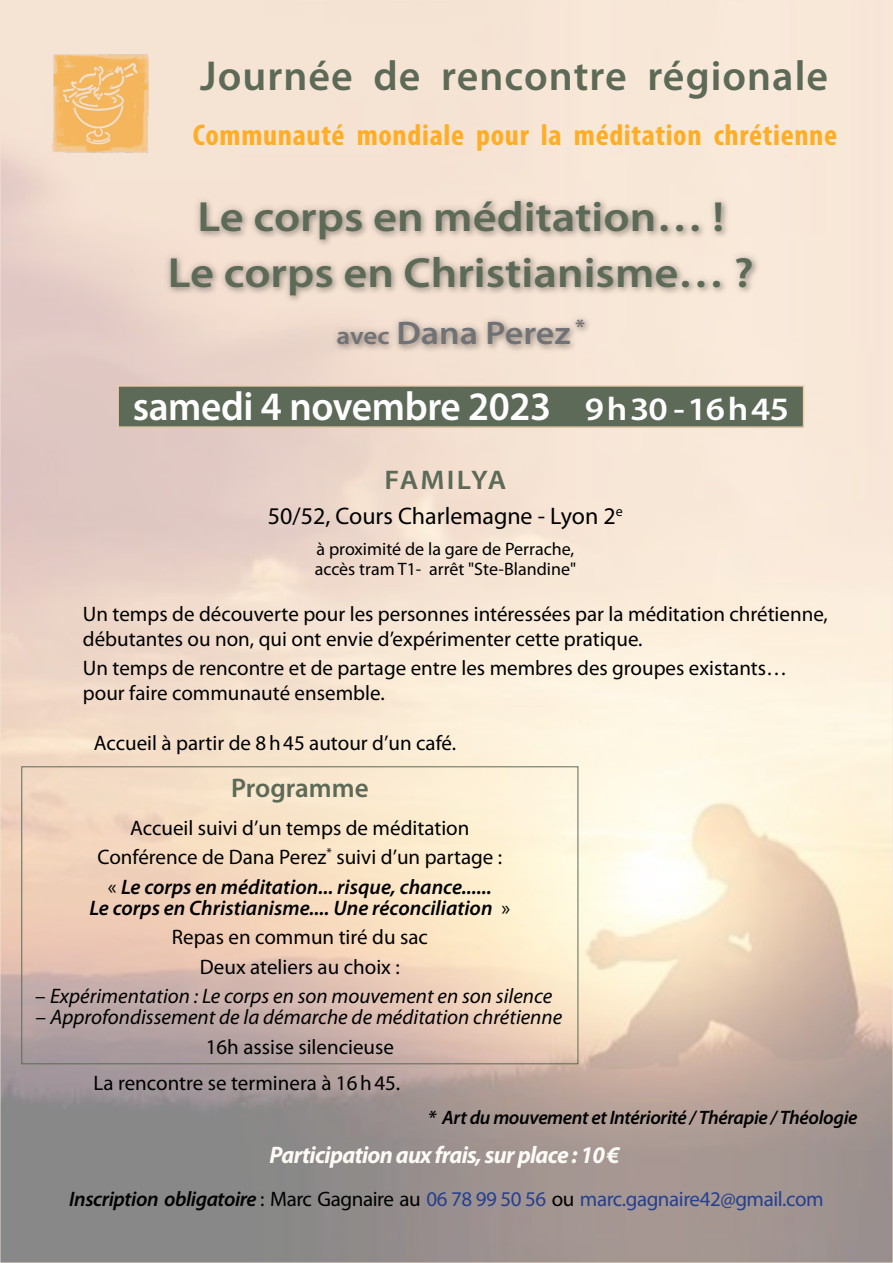
<style>
.page{position:relative;width:893px;height:1263px;background:#fff}
.page>*{position:absolute;margin:0;border:0;box-sizing:border-box;transform-origin:0 0}
.t1{font:600 42.3px/55.8px "Myriad Pro";color:#5c6a57;text-align:center;scale:1.1 1}
.t2{font:600 42px "Myriad Pro";letter-spacing:.025em;color:#5c6a57}
.t3{font:600 40.5px "Myriad Pro";letter-spacing:-.01em;color:#fff}
.t4{font:600 32.7px "Myriad Pro";color:#717275;scale:1.1 1}
.t5{font:700 condensed 30px "Myriad Pro";letter-spacing:.02em;color:#ffad24;scale:1.04 1}
.t6{font:600 27px "Myriad Pro";color:#5c6a57}
.t7{font:600 27px "Myriad Pro";letter-spacing:.04em;color:#5c6a57;scale:1.08 1}
.t8{font:italic 700 24px "Myriad Pro";letter-spacing:-.03em;color:#fefbf7}
.t9{font:24px "Myriad Pro";color:#000}
.t10{font:21px/25.2px "Myriad Pro";color:#000}
.t11{font:italic 21px "Myriad Pro";color:#000}
.t12{font:italic 600 21px/21px "Myriad Pro";color:#000;text-align:center}
.t13{font:21px "Myriad Pro";letter-spacing:-.02em;color:#25408f}
.t14{font:italic 600 19.5px "Myriad Pro";letter-spacing:-.02em;color:#000}
.t15{font:18px/19.5px "Myriad Pro";color:#000}
.s1{font-size:24.6px}
.s2{font-size:32.7px}
.s3{font-weight:400;font-style:normal}
.s4{font-style:normal}
.s5{font-weight:600;font-style:italic;color:#000}
.s6{color:#000}
</style>
<div class="page">
<img style="left:2px;top:2px;width:889px;height:1259px">
<div style="left:118px;top:386px;width:686px;height:41px;background:#5c6a57"></div>
<div style="left:117px;top:385px;width:687px;height:43px;border:2px solid #eacdab"></div>
<div style="left:162px;top:193px;width:599px;height:161px;background:#000;opacity:.21"></div>
<div style="left:168px;top:198px;width:591px;height:154px;background:#000;opacity:.23"></div>
<div style="left:21px;top:766px;width:557px;height:298px;border:1px solid #5c6a57"></div>
<p class="t2" style="left:200px;top:49px;width:629px">Journée de rencontre régionale</p>
<p class="t5" style="left:193px;top:116px;width:621px">Communauté mondiale pour la méditation chrétienne</p>
<p class="t1" style="left:168px;top:188px;width:534px">Le corps en méditation… !<br>Le corps en Christianisme… ?</p>
<p class="t4" style="left:337px;top:312px;width:227px"><span class="s1">avec</span> Dana Perez <sup>*</sup></p>
<p class="t3" style="left:133px;top:381px;width:658px">samedi 4 novembre 2023 <span class="s2">9h30 -16h45</span></p>
<p class="t7" style="left:385px;top:463px;width:114px">FAMILYA</p>
<p class="t9" style="left:268px;top:501px;width:356px">50/52, Cours Charlemagne - Lyon 2<sup>e</sup></p>
<p class="t15" style="left:315px;top:539px;width:263px">à proximité de la gare de Perrache, accès tram T1- arrêt "Ste-Blandine"</p>
<p class="t10" style="left:83px;top:601px;width:747px">Un temps de découverte pour les personnes intéressées par la méditation chrétienne, débutantes ou non, qui ont envie d’expérimenter cette pratique.</p>
<p class="t10" style="left:83px;top:655px;width:706px">Un temps de rencontre et de partage entre les membres des groupes existants… pour faire communauté ensemble.</p>
<p class="t10" style="left:94px;top:730px;width:364px">Accueil à partir de 8h45 autour d’un café.</p>
<p class="t6" style="left:231px;top:771px;width:139px">Programme</p>
<p class="t10" style="left:130px;top:815px;width:341px">Accueil suivi d’un temps de méditation</p>
<p class="t10" style="left:97px;top:844px;width:406px">Conférence de Dana Perez<sup>*</sup> suivi d’un partage :</p>
<p class="t12" style="left:89px;top:876px;width:422px"><span class="s3">«</span> Le corps en méditation... risque, chance......<br>Le corps en Christianisme.... Une réconciliation <span class="s3">»</span></p>
<p class="t10" style="left:172px;top:924px;width:258px">Repas en commun tiré du sac</p>
<p class="t10" style="left:200px;top:954px;width:201px">Deux ateliers au choix :</p>
<p class="t11" style="left:35px;top:983px;width:519px"><span class="s4">–</span> Expérimentation : Le corps en son mouvement en son silence</p>
<p class="t11" style="left:35px;top:1004px;width:528px">– Approfondissement de la démarche de méditation chrétienne</p>
<p class="t10" style="left:206px;top:1034px;width:190px">16h assise silencieuse</p>
<p class="t10" style="left:94px;top:1070px;width:308px">La rencontre se terminera à 16h45.</p>
<p class="t14" style="left:428px;top:1105px;width:431px">* Art du mouvement et Intériorité / Thérapie / Théologie</p>
<p class="t8" style="left:269px;top:1140px;width:351px">Participation aux frais, sur place : 10€</p>
<p class="t13" style="left:69px;top:1186px;width:756px"><span class="s5">Inscription obligatoire</span> <span class="s6">: Marc Gagnaire au</span> 06 78 99 50 56 <span class="s6">ou</span> marc.gagnaire42@gmail.com</p>
</div>
